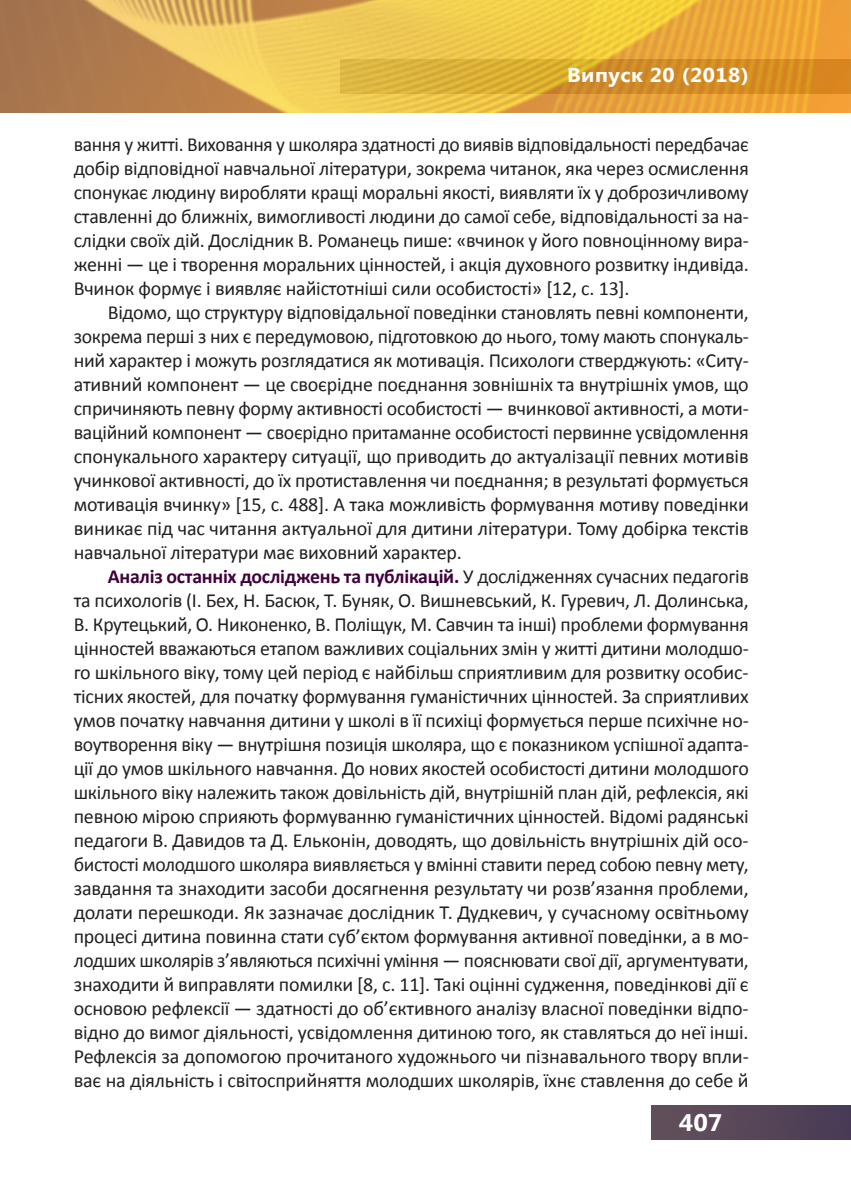
<style>
.page{position:relative;width:851px;height:1191px;background:#fff}
.page>*{position:absolute;margin:0;border:0;box-sizing:border-box;transform-origin:0 0}
.t1{font:700 24px "Segoe UI";color:#fff;scale:1.05 1}
.t2{font:20px/24px "Calibri";letter-spacing:-.01em;color:#231f20;text-align:justify}
.t3{font:700 20px "Segoe UI";letter-spacing:.025em;color:#fff;scale:1.06 1}
.s1{font-weight:700;color:#3f023c}
</style>
<div class="page">
<img style="left:651px;top:1106px;width:199px;height:34px">
<img style="left:0;top:0;width:850px;height:113px">
<p class="t3" style="left:567px;top:61px;width:173px">Випуск 20 (2018)</p>
<p class="t2" style="left:74px;top:132px;width:676px">вання у житті. Виховання у школяра здатності до виявів відповідальності передбачає добір відповідної навчальної літератури, зокрема читанок, яка через осмислення спонукає людину виробляти кращі моральні якості, виявляти їх у доброзичливому ставленні до ближніх, вимогливості людини до самої себе, відповідальності за на&shy;слідки своїх дій. Дослідник В. Романець пише: «вчинок у його повноцінному вира&shy;женні — це і творення моральних цінностей, і акція духовного розвитку індивіда.<br>Вчинок формує і виявляє найістотніші сили особистості» [12, с. 13].</p>
<p class="t2" style="left:74px;top:300px;width:676px;text-indent:34px">Відомо, що структуру відповідальної поведінки становлять певні компоненти, зокрема перші з них є передумовою, підготовкою до нього, тому мають спонукаль&shy;ний характер і можуть розглядатися як мотивація. Психологи стверджують: «Ситу&shy;ативний компонент — це своєрідне поєднання зовнішніх та внутрішніх умов, що спричиняють певну форму активності особистості — вчинкової активності, а моти&shy;ваційний компонент — своєрідно притаманне особистості первинне усвідомлення спонукального характеру ситуації, що приводить до актуалізації певних мотивів учинкової активності, до їх протиставлення чи поєднання; в результаті формується мотивація вчинку» [15, с. 488]. А така можливість формування мотиву поведінки виникає під час читання актуальної для дитини літератури. Тому добірка текстів навчальної літератури має виховний характер.</p>
<p class="t2" style="left:74px;top:564px;width:676px;text-indent:34px"><span class="s1">Аналіз останніх досліджень та публікацій.</span> У дослідженнях сучасних педагогів та психологів (І. Бех, Н. Басюк, Т. Буняк, О. Вишневський, К. Гуревич, Л. Долинська, В. Крутецький, О. Никоненко, В. Поліщук, М. Савчин та інші) проблеми формування цінностей вважаються етапом важливих соціальних змін у житті дитини молодшо&shy;го шкільного віку, тому цей період є найбільш сприятливим для розвитку особис&shy;тісних якостей, для початку формування гуманістичних цінностей. За сприятливих умов початку навчання дитини у школі в її психіці формується перше психічне но&shy;воутворення віку — внутрішня позиція школяра, що є показником успішної адапта&shy;ції до умов шкільного навчання. До нових якостей особистості дитини молодшого шкільного віку належить також довільність дій, внутрішній план дій, рефлексія, які певною мірою сприяють формуванню гуманістичних цінностей. Відомі радянські педагоги В. Давидов та Д. Ельконін, доводять, що довільність внутрішніх дій осо&shy;бистості молодшого школяра виявляється у вмінні ставити перед собою певну мету, завдання та знаходити засоби досягнення результату чи розв’язання проблеми, долати перешкоди. Як зазначає дослідник Т. Дудкевич, у сучасному освітньому процесі дитина повинна стати суб’єктом формування активної поведінки, а в мо&shy;лодших школярів з’являються психічні уміння — пояснювати свої дії, аргументувати, знаходити й виправляти помилки [8, с. 11]. Такі оцінні судження, поведінкові дії є основою рефлексії — здатності до об’єктивного аналізу власної поведінки відпо&shy;відно до вимог діяльності, усвідомлення дитиною того, як ставляться до неї інші.<br>Рефлексія за допомогою прочитаного художнього чи пізнавального твору впли&shy;ває на діяльність і світосприйняття молодших школярів, їхнє ставлення до себе й</p>
<p class="t1" style="left:678px;top:1105px;width:43px">407</p>
</div>
